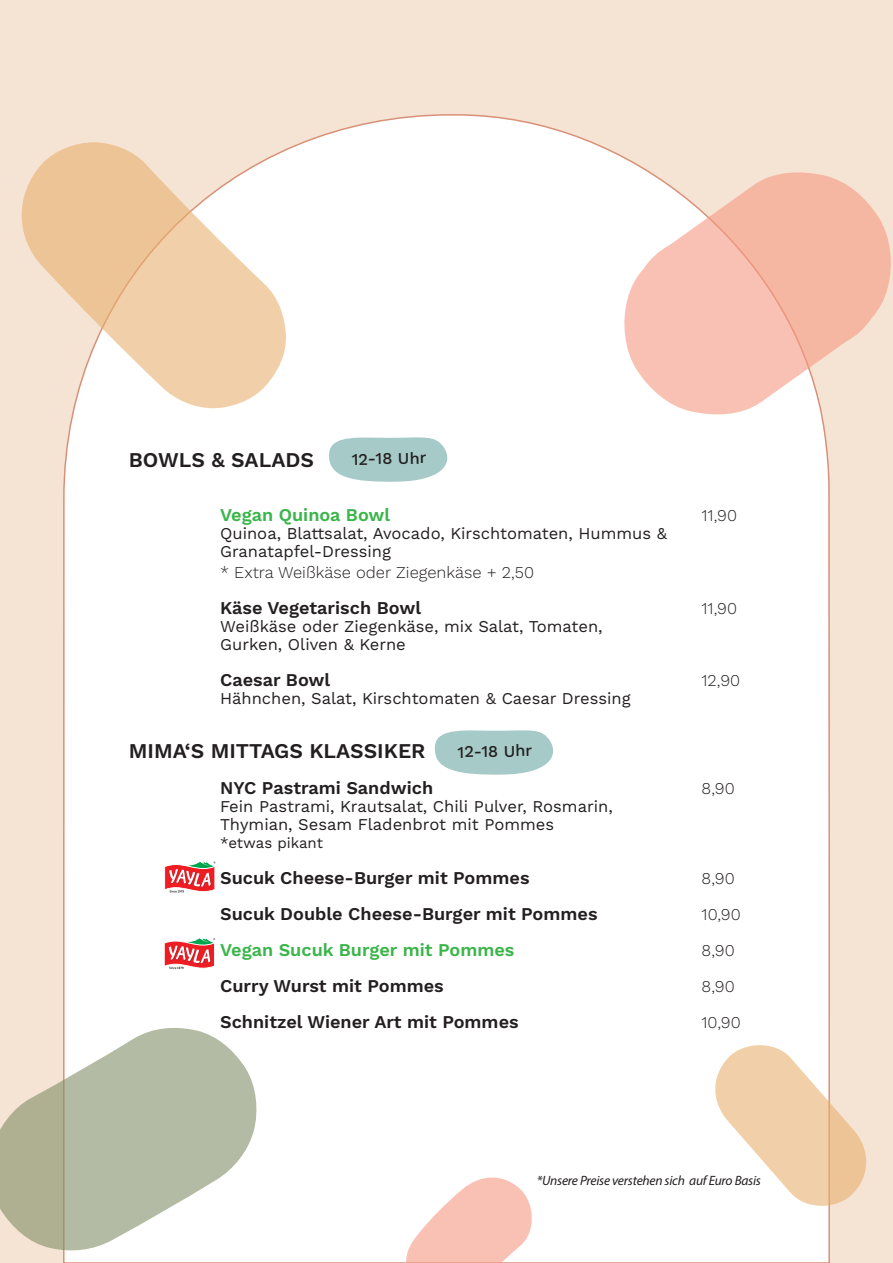
<style>
.page{position:relative;width:893px;height:1263px;background:#f5e3d3}
.page>*{position:absolute;margin:0;border:0;box-sizing:border-box;transform-origin:0 0}
.t1{font:600 21px "Work Sans";color:#231f20}
.t2{font:600 18px "Work Sans";color:#231f20}
.t3{font:600 18px "Work Sans";color:#3ab54a}
.t4{font:16.5px/18px "Work Sans";color:#231f20}
.t5{font:300 16.5px "Work Sans";color:#231f20}
.t6{font:500 16.35px "Work Sans";color:#231f20}
.t7{font:15px "Work Sans";color:#231f20}
.t8{font:italic 13.5px "Myriad Pro";letter-spacing:-.015em;color:#231f20}
</style>
<div class="page">
<div style="left:63px;top:114px;width:767px;height:1149px;background:#fff"></div>
<svg style="left:0;top:1028px;width:256px;height:222px;fill:#b3bba4"></svg>
<svg style="left:715px;top:1045px;width:151px;height:161px"></svg>
<svg style="left:624px;top:172px;width:267px;height:242px"></svg>
<svg style="left:22px;top:142px;width:264px;height:266px"></svg>
<svg style="left:406px;top:1177px;width:126px;height:86px"></svg>
<svg style="left:327px;top:434px;width:126px;height:48px"></svg>
<svg style="left:432px;top:727px;width:127px;height:48px"></svg>
<svg style="left:164px;top:860px;width:52px;height:32px"></svg>
<svg style="left:164px;top:937px;width:51px;height:32px"></svg>
<p class="t1" style="left:129px;top:447px;width:187px">BOWLS &amp; SALADS</p>
<p class="t6" style="left:351px;top:449px;width:76px;rotate:-1deg">12-18 Uhr</p>
<p class="t3" style="left:220px;top:504px;width:172px">Vegan Quinoa Bowl</p>
<p class="t5" style="left:702px;top:505px;width:37px">11,90</p>
<p class="t4" style="left:220px;top:525px;width:448px">Quinoa, Blattsalat, Avocado, Kirschtomaten, Hummus &amp;<br>Granatapfel-Dressing</p>
<p class="t5" style="left:220px;top:563px;width:315px">* Extra Weißkäse oder Ziegenkäse + 2,50</p>
<p class="t2" style="left:220px;top:597px;width:203px">Käse Vegetarisch Bowl</p>
<p class="t5" style="left:702px;top:599px;width:37px">11,90</p>
<p class="t4" style="left:220px;top:618px;width:384px">Weißkäse oder Ziegenkäse, mix Salat, Tomaten,<br>Gurken, Oliven &amp; Kerne</p>
<p class="t2" style="left:220px;top:669px;width:112px">Caesar Bowl</p>
<p class="t5" style="left:702px;top:671px;width:40px">12,90</p>
<p class="t4" style="left:220px;top:690px;width:412px">Hähnchen, Salat, Kirschtomaten &amp; Caesar Dressing</p>
<p class="t1" style="left:129px;top:739px;width:298px">MIMA‘S MITTAGS KLASSIKER</p>
<p class="t2" style="left:220px;top:777px;width:215px">NYC Pastrami Sandwich</p>
<p class="t5" style="left:702px;top:779px;width:35px">8,90</p>
<p class="t4" style="left:220px;top:798px;width:394px">Fein Pastrami, Krautsalat, Chili Pulver, Rosmarin,<br>Thymian, Sesam Fladenbrot mit Pommes</p>
<p class="t7" style="left:220px;top:834px;width:104px">*etwas pikant</p>
<p class="t2" style="left:220px;top:867px;width:311px">Sucuk Cheese-Burger mit Pommes</p>
<p class="t5" style="left:702px;top:869px;width:35px">8,90</p>
<p class="t2" style="left:220px;top:903px;width:379px">Sucuk Double Cheese-Burger mit Pommes</p>
<p class="t5" style="left:702px;top:905px;width:41px">10,90</p>
<p class="t3" style="left:220px;top:939px;width:296px">Vegan Sucuk Burger mit Pommes</p>
<p class="t5" style="left:702px;top:941px;width:35px">8,90</p>
<p class="t2" style="left:220px;top:975px;width:225px">Curry Wurst mit Pommes</p>
<p class="t5" style="left:702px;top:977px;width:35px">8,90</p>
<p class="t2" style="left:220px;top:1011px;width:300px">Schnitzel Wiener Art mit Pommes</p>
<p class="t5" style="left:702px;top:1013px;width:41px">10,90</p>
<p class="t6" style="left:457px;top:742px;width:76px;rotate:-1deg">12-18 Uhr</p>
<p class="t8" style="left:537px;top:1172px;width:226px">*Unsere Preise verstehen sich auf Euro Basis</p>
</div>
